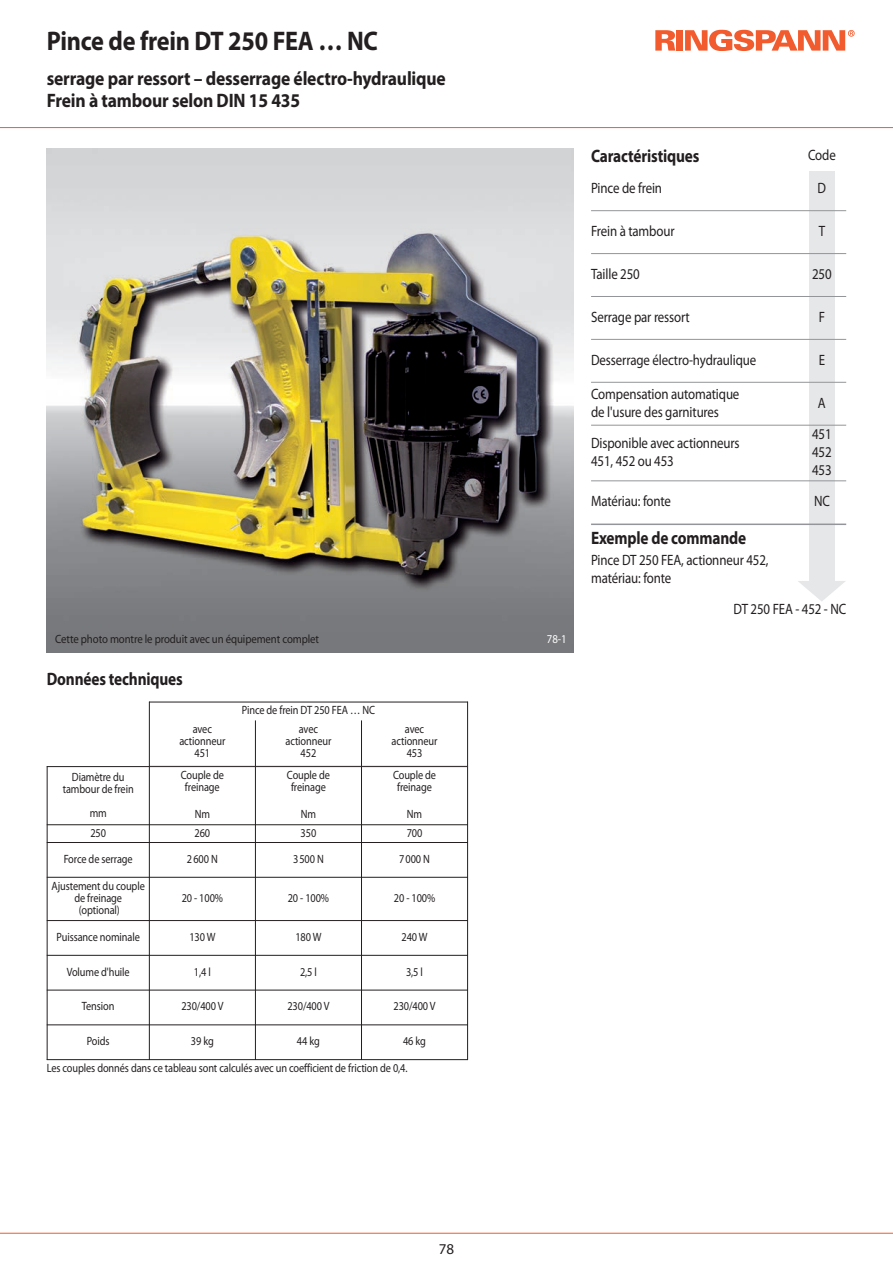
<style>
.page{position:relative;width:893px;height:1263px;background:#fff}
.page>*{position:absolute;margin:0;border:0;box-sizing:border-box;transform-origin:0 0}
.t1{font:700 27px "Myriad Pro";letter-spacing:-.01em;color:#231f20;scale:.9 1}
.t2{font:700 19.5px/22.2px "Myriad Pro";letter-spacing:-.01em;color:#231f20;scale:.9 1}
.t3{font:700 18px "Myriad Pro";letter-spacing:-.01em;color:#231f20;scale:.85 1}
.t4{font:15px/18px "Myriad Pro";letter-spacing:-.01em;color:#231f20;scale:.86 1}
.t5{font:15px "Myriad";color:#231f20}
.t6{font:12px/12px "Myriad Pro";letter-spacing:-.01em;color:#231f20;text-align:center;scale:.86 1}
.t7{font:12px "Myriad";letter-spacing:-.01em;color:#231f20;scale:.9 1}
.t8{font:12px "Myriad";color:#fff;scale:.9 1}
</style>
<div class="page">
<hr style="left:0;top:127px;width:893px;height:1px;background:#f15b2e">
<hr style="left:0;top:1233px;width:893px;height:1px;background:#f15b2e">
<svg style="left:655px;top:30px;width:20px;height:21px"></svg>
<div style="left:677px;top:30px;width:6px;height:21px;background:#f15b2e"></div>
<svg style="left:685px;top:30px;width:170px;height:21px"></svg>
<img style="left:47px;top:149px;width:527px;height:504px">
<hr style="left:47px;top:766px;width:1px;height:294px;background:#231f20">
<hr style="left:149px;top:766px;width:1px;height:294px;background:#231f20">
<hr style="left:255px;top:766px;width:1px;height:294px;background:#231f20">
<hr style="left:361px;top:766px;width:1px;height:294px;background:#231f20">
<hr style="left:467px;top:766px;width:1px;height:294px;background:#231f20">
<hr style="left:47px;top:766px;width:421px;height:1px;background:#231f20">
<hr style="left:47px;top:824px;width:421px;height:1px;background:#231f20">
<hr style="left:47px;top:842px;width:421px;height:1px;background:#231f20">
<hr style="left:47px;top:877px;width:421px;height:1px;background:#231f20">
<hr style="left:47px;top:920px;width:421px;height:1px;background:#231f20">
<hr style="left:47px;top:955px;width:421px;height:1px;background:#231f20">
<hr style="left:47px;top:990px;width:421px;height:1px;background:#231f20">
<hr style="left:47px;top:1024px;width:421px;height:1px;background:#231f20">
<hr style="left:47px;top:1059px;width:421px;height:1px;background:#231f20">
<hr style="left:149px;top:702px;width:1px;height:64px;background:#231f20">
<hr style="left:255px;top:720px;width:1px;height:46px;background:#231f20">
<hr style="left:361px;top:720px;width:1px;height:46px;background:#231f20">
<hr style="left:467px;top:702px;width:1px;height:64px;background:#231f20">
<hr style="left:149px;top:702px;width:319px;height:1px;background:#231f20">
<div style="left:809px;top:171px;width:25px;height:413px;background:#e6e7e9"></div>
<svg style="left:798px;top:581px;width:47px;height:20px"></svg>
<hr style="left:591px;top:210px;width:255px;height:1px;background:#939598">
<hr style="left:591px;top:253px;width:255px;height:1px;background:#939598">
<hr style="left:591px;top:296px;width:255px;height:1px;background:#939598">
<hr style="left:591px;top:339px;width:255px;height:1px;background:#939598">
<hr style="left:591px;top:382px;width:255px;height:1px;background:#939598">
<hr style="left:591px;top:425px;width:255px;height:1px;background:#939598">
<hr style="left:591px;top:481px;width:255px;height:1px;background:#939598">
<hr style="left:591px;top:523px;width:255px;height:2px;background:#939598">
<h1 class="t1" style="left:47px;top:31px;width:370px">Pince de frein DT 250 FEA … NC</h1>
<h2 class="t2" style="left:47px;top:69px;width:445px">serrage par ressort – desserrage électro-hydraulique<br>Frein à tambour selon DIN 15 435</h2>
<p class="t7" style="left:55px;top:634px;width:295px">Cette photo montre le produit avec un équipement complet</p>
<h3 class="t3" style="left:47px;top:673px;width:162px">Données techniques</h3>
<p class="t6" style="left:242px;top:705px;width:156px">Pince de frein DT 250 FEA … NC</p>
<p class="t6" style="left:63px;top:771px;width:84px">Diamètre du tambour de frein</p>
<p class="t6" style="left:90px;top:807px;width:21px">mm</p>
<p class="t6" style="left:179px;top:724px;width:55px">avec actionneur<br>451</p>
<p class="t6" style="left:285px;top:724px;width:55px">avec actionneur<br>452</p>
<p class="t6" style="left:392px;top:724px;width:55px">avec actionneur<br>453</p>
<p class="t6" style="left:181px;top:770px;width:52px">Couple de freinage</p>
<p class="t6" style="left:195px;top:809px;width:19px">Nm</p>
<p class="t6" style="left:287px;top:770px;width:52px">Couple de freinage</p>
<p class="t6" style="left:301px;top:809px;width:19px">Nm</p>
<p class="t6" style="left:393px;top:770px;width:52px">Couple de freinage</p>
<p class="t6" style="left:407px;top:809px;width:19px">Nm</p>
<p class="t6" style="left:90px;top:827px;width:20px">250</p>
<p class="t6" style="left:195px;top:827px;width:20px">260</p>
<p class="t6" style="left:301px;top:827px;width:20px">350</p>
<p class="t6" style="left:407px;top:827px;width:20px">700</p>
<p class="t6" style="left:64px;top:854px;width:82px">Force de serrage</p>
<p class="t6" style="left:187px;top:854px;width:37px">2 600 N</p>
<p class="t6" style="left:293px;top:854px;width:37px">3 500 N</p>
<p class="t6" style="left:399px;top:854px;width:37px">7 000 N</p>
<p class="t6" style="left:52px;top:881px;width:110px">Ajustement du couple de freinage<br>(optional)</p>
<p class="t6" style="left:182px;top:893px;width:50px">20 - 100%</p>
<p class="t6" style="left:288px;top:893px;width:50px">20 - 100%</p>
<p class="t6" style="left:394px;top:893px;width:50px">20 - 100%</p>
<p class="t6" style="left:57px;top:932px;width:98px">Puissance nominale</p>
<p class="t6" style="left:189px;top:932px;width:32px">130 W</p>
<p class="t6" style="left:295px;top:932px;width:32px">180 W</p>
<p class="t6" style="left:402px;top:932px;width:32px">240 W</p>
<p class="t6" style="left:67px;top:967px;width:75px">Volume d'huile</p>
<p class="t6" style="left:194px;top:967px;width:21px">1,4 l</p>
<p class="t6" style="left:300px;top:967px;width:21px">2,5 l</p>
<p class="t6" style="left:406px;top:967px;width:21px">3,5 l</p>
<p class="t6" style="left:82px;top:1001px;width:39px">Tension</p>
<p class="t6" style="left:181px;top:1001px;width:50px">230/400 V</p>
<p class="t6" style="left:287px;top:1001px;width:50px">230/400 V</p>
<p class="t6" style="left:393px;top:1001px;width:50px">230/400 V</p>
<p class="t6" style="left:87px;top:1036px;width:28px">Poids</p>
<p class="t6" style="left:191px;top:1036px;width:28px">39 kg</p>
<p class="t6" style="left:297px;top:1036px;width:28px">44 kg</p>
<p class="t6" style="left:403px;top:1036px;width:28px">46 kg</p>
<p class="t6" style="left:47px;top:1063px;width:421px">Les couples donnés dans ce tableau sont calculés avec un coefficient de friction de 0,4.</p>
<p class="t5" style="left:439px;top:1243px;width:17px">78</p>
<p class="t8" style="left:547px;top:634px;width:23px">78-1</p>
<h3 class="t3" style="left:591px;top:150px;width:129px">Caractéristiques</h3>
<p class="t4" style="left:808px;top:147px;width:34px">Code</p>
<p class="t4" style="left:591px;top:180px;width:84px">Pince de frein</p>
<p class="t4" style="left:818px;top:180px;width:11px">D</p>
<p class="t4" style="left:591px;top:223px;width:99px">Frein à tambour</p>
<p class="t4" style="left:819px;top:223px;width:9px">T</p>
<p class="t4" style="left:591px;top:266px;width:58px">Taille 250</p>
<p class="t4" style="left:812px;top:266px;width:24px">250</p>
<p class="t4" style="left:591px;top:309px;width:116px">Serrage par ressort</p>
<p class="t4" style="left:819px;top:309px;width:9px">F</p>
<p class="t4" style="left:591px;top:352px;width:194px">Desserrage électro-hydraulique</p>
<p class="t4" style="left:819px;top:352px;width:9px">E</p>
<p class="t4" style="left:591px;top:386px;width:174px">Compensation automatique de l'usure des garnitures</p>
<p class="t4" style="left:818px;top:395px;width:11px">A</p>
<p class="t4" style="left:591px;top:435px;width:174px">Disponible avec actionneurs<br>451, 452 ou 453</p>
<p class="t4" style="left:812px;top:426px;width:24px;text-align:justify">451<br>452<br>453</p>
<p class="t4" style="left:591px;top:493px;width:94px">Matériau: fonte</p>
<p class="t4" style="left:814px;top:493px;width:20px">NC</p>
<h3 class="t3" style="left:591px;top:531px;width:184px">Exemple de commande</h3>
<p class="t4" style="left:591px;top:553px;width:208px;line-height:17.2px">Pince DT 250 FEA, actionneur 452, matériau: fonte</p>
<p class="t4" style="left:734px;top:601px;width:132px">DT 250 FEA - 452 - NC</p>
</div>
